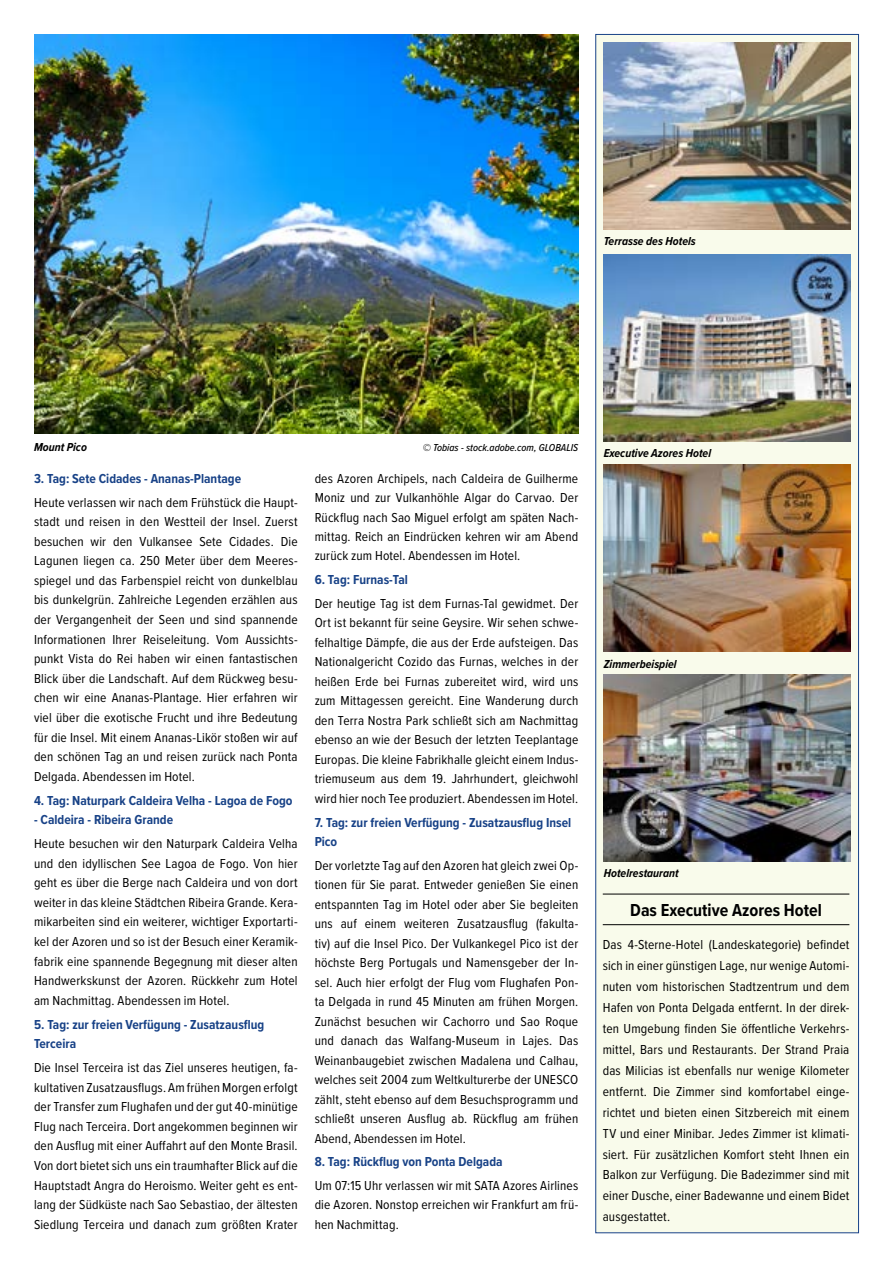
<style>
.page{position:relative;width:893px;height:1263px;background:#fff}
.page>*{position:absolute;margin:0;border:0;box-sizing:border-box;transform-origin:0 0}
.t1{font:700 18px "Proxima Nova Cond";color:#000}
.t2{font:13.5px/19.6px "Proxima Nova Cond";letter-spacing:.01em;color:#000;text-align:justify}
.t3{font:700 13.5px/19.6px "Proxima Nova Cond";color:#184287}
.t4{font:italic 700 12px "Proxima Nova Cond";color:#000}
.t5{font:italic 500 10.5px "Proxima Nova Cond";color:#000}
</style>
<div class="page">
<img style="left:34px;top:34px;width:544px;height:400px">
<div style="left:595px;top:34px;width:264px;height:1199px;background:#f9fbeb;border:1px solid #184287"></div>
<img style="left:604px;top:43px;width:246px;height:187px">
<img style="left:604px;top:465px;width:246px;height:187px">
<hr style="left:603px;top:894px;width:246px;height:1px;background:#000">
<hr style="left:603px;top:924px;width:246px;height:1px;background:#000">
<img style="left:604px;top:254px;width:246px;height:187px">
<img style="left:604px;top:674px;width:246px;height:187px">
<p class="t4" style="left:604px;top:233px;width:93px">Terrasse des Hotels</p>
<p class="t4" style="left:34px;top:438px;width:54px">Mount Pico</p>
<p class="t5" style="left:423px;top:439px;width:157px">© Tobias - stock.adobe.com, GLOBALIS</p>
<p class="t3" style="left:34px;top:468px;width:209px">3. Tag: Sete Cidades - Ananas-Plantage</p>
<p class="t2" style="left:34px;top:492px;width:265px">Heute verlassen wir nach dem Frühstück die Haupt&shy;stadt und reisen in den Westteil der Insel. Zuerst besuchen wir den Vulkansee Sete Cidades. Die Lagunen liegen ca. 250 Meter über dem Meeres&shy;spiegel und das Farbenspiel reicht von dunkelblau bis dunkelgrün. Zahlreiche Legenden erzählen aus der Vergangenheit der Seen und sind spannende Informationen Ihrer Reiseleitung. Vom Aussichts&shy;punkt Vista do Rei haben wir einen fantastischen Blick über die Landschaft. Auf dem Rückweg besu&shy;chen wir eine Ananas-Plantage. Hier erfahren wir viel über die exotische Frucht und ihre Bedeutung für die Insel. Mit einem Ananas-Likör stoßen wir auf den schönen Tag an und reisen zurück nach Ponta Delgada. Abendessen im Hotel.</p>
<p class="t3" style="left:34px;top:790px;width:260px">4. Tag: Naturpark Caldeira Velha - Lagoa de Fogo</p>
<p class="t3" style="left:34px;top:810px;width:141px">- Caldeira - Ribeira Grande</p>
<p class="t2" style="left:34px;top:833px;width:265px">Heute besuchen wir den Naturpark Caldeira Velha und den idyllischen See Lagoa de Fogo. Von hier geht es über die Berge nach Caldeira und von dort weiter in das kleine Städtchen Ribeira Grande. Kera&shy;mikarbeiten sind ein weiterer, wichtiger Exportarti&shy;kel der Azoren und so ist der Besuch einer Keramik&shy;fabrik eine spannende Begegnung mit dieser alten Handwerkskunst der Azoren. Rückkehr zum Hotel am Nachmittag. Abendessen im Hotel.</p>
<p class="t3" style="left:34px;top:1014px;width:232px">5. Tag: zur freien Verfügung - Zusatzausflug<br>Terceira</p>
<p class="t2" style="left:34px;top:1057px;width:265px">Die Insel Terceira ist das Ziel unseres heutigen, fa&shy;kultativen Zusatzausflugs. Am frühen Morgen erfolgt der Transfer zum Flughafen und der gut 40-minütige Flug nach Terceira. Dort angekommen beginnen wir den Ausflug mit einer Auffahrt auf den Monte Brasil.<br>Von dort bietet sich uns ein traumhafter Blick auf die Hauptstadt Angra do Heroismo. Weiter geht es ent&shy;lang der Südküste nach Sao Sebastiao, der ältesten Siedlung Terceira und danach zum größten Krater</p>
<p class="t2" style="left:315px;top:468px;width:265px">des Azoren Archipels, nach Caldeira de Guilherme Moniz und zur Vulkanhöhle Algar do Carvao. Der Rückflug nach Sao Miguel erfolgt am späten Nach&shy;mittag. Reich an Eindrücken kehren wir am Abend zurück zum Hotel. Abendessen im Hotel.</p>
<p class="t3" style="left:315px;top:570px;width:95px">6. Tag: Furnas-Tal</p>
<p class="t2" style="left:315px;top:593px;width:265px">Der heutige Tag ist dem Furnas-Tal gewidmet. Der Ort ist bekannt für seine Geysire. Wir sehen schwe&shy;felhaltige Dämpfe, die aus der Erde aufsteigen. Das Nationalgericht Cozido das Furnas, welches in der heißen Erde bei Furnas zubereitet wird, wird uns zum Mittagessen gereicht. Eine Wanderung durch den Terra Nostra Park schließt sich am Nachmittag ebenso an wie der Besuch der letzten Teeplantage Europas. Die kleine Fabrikhalle gleicht einem Indus&shy;triemuseum aus dem 19. Jahrhundert, gleichwohl wird hier noch Tee produziert. Abendessen im Hotel.</p>
<p class="t3" style="left:315px;top:812px;width:258px">7. Tag: zur freien Verfügung - Zusatzausflug Insel<br>Pico</p>
<p class="t2" style="left:315px;top:855px;width:265px">Der vorletzte Tag auf den Azoren hat gleich zwei Op&shy;tionen für Sie parat. Entweder genießen Sie einen entspannten Tag im Hotel oder aber Sie begleiten uns auf einem weiteren Zusatzausflug (fakulta&shy;tiv) auf die Insel Pico. Der Vulkankegel Pico ist der höchste Berg Portugals und Namensgeber der In&shy;sel. Auch hier erfolgt der Flug vom Flughafen Pon&shy;ta Delgada in rund 45 Minuten am frühen Morgen.<br>Zunächst besuchen wir Cachorro und Sao Roque und danach das Walfang-Museum in Lajes. Das Weinanbaugebiet zwischen Madalena und Calhau, welches seit 2004 zum Weltkulturerbe der UNESCO zählt, steht ebenso auf dem Besuchsprogramm und schließt unseren Ausflug ab. Rückflug am frühen Abend, Abendessen im Hotel.</p>
<p class="t3" style="left:315px;top:1151px;width:190px">8. Tag: Rückflug von Ponta Delgada</p>
<p class="t2" style="left:315px;top:1175px;width:265px">Um 07:15 Uhr verlassen wir mit SATA Azores Airlines die Azoren. Nonstop erreichen wir Frankfurt am frü&shy;hen Nachmittag.</p>
<p class="t4" style="left:604px;top:444px;width:109px">Executive Azores Hotel</p>
<p class="t4" style="left:604px;top:655px;width:74px">Zimmerbeispiel</p>
<p class="t4" style="left:604px;top:864px;width:76px">Hotelrestaurant</p>
<h1 class="t1" style="left:630px;top:896px;width:193px">Das Executive Azores Hotel</h1>
<p class="t2" style="left:603px;top:934px;width:248px;line-height:20.9px">Das 4-Sterne-Hotel (Landeskategorie) befindet sich in einer günstigen Lage, nur wenige Automi&shy;nuten vom historischen Stadtzentrum und dem Hafen von Ponta Delgada entfernt. In der direk&shy;ten Umgebung finden Sie öffentliche Verkehrs&shy;mittel, Bars und Restaurants. Der Strand Praia das Milicias ist ebenfalls nur wenige Kilometer entfernt. Die Zimmer sind komfortabel einge&shy;richtet und bieten einen Sitzbereich mit einem TV und einer Minibar. Jedes Zimmer ist klimati&shy;siert. Für zusätzlichen Komfort steht Ihnen ein Balkon zur Verfügung. Die Badezimmer sind mit einer Dusche, einer Badewanne und einem Bidet ausgestattet.</p>
</div>
